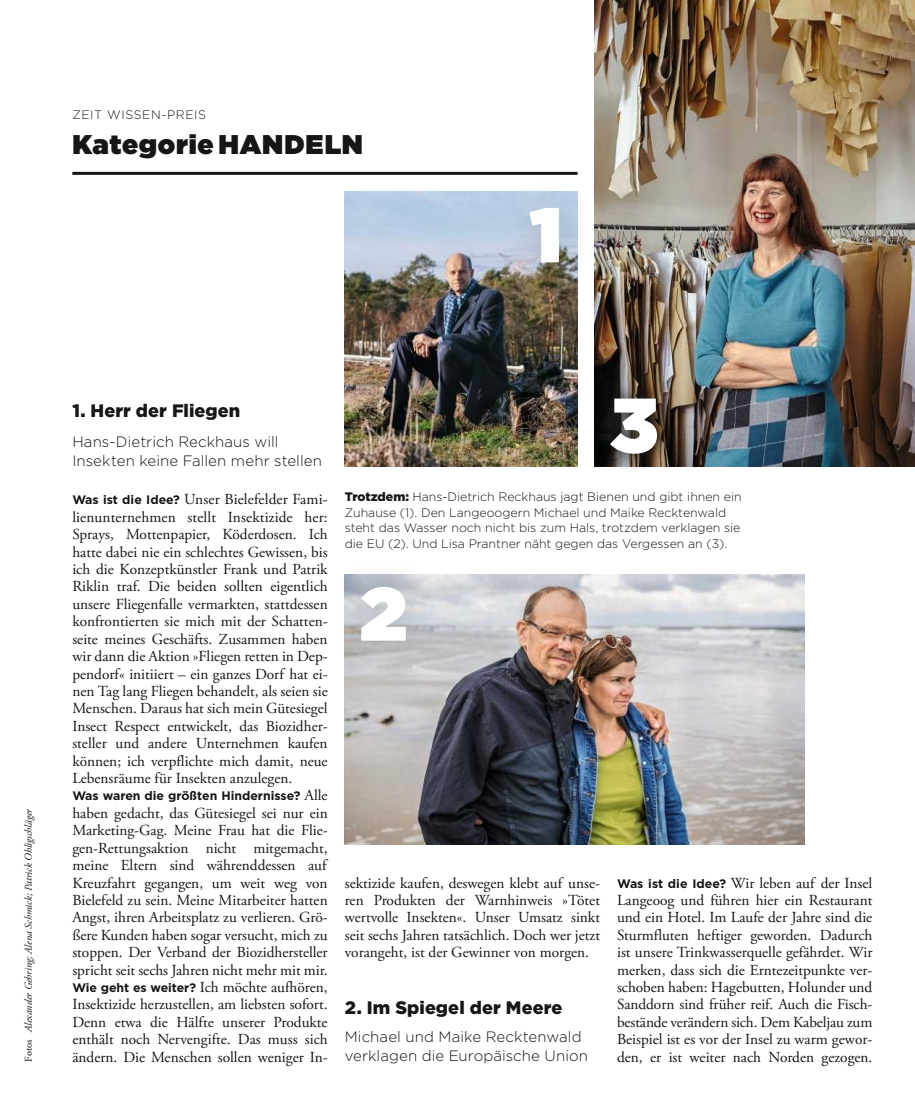
<style>
.page{position:relative;width:915px;height:1115px;background:#fff}
.page>*{position:absolute;margin:0;border:0;box-sizing:border-box;transform-origin:0 0}
.t1{font:900 77.1px "Gotham";color:#fff}
.t2{font:900 75.45px "Gotham";color:#fff}
.t3{font:900 27px "Gotham";letter-spacing:.025em;color:#151616}
.t4{font:900 18px "Gotham";letter-spacing:.01em;color:#151616}
.t5{font:15.3px/17.4px "Zeit Garamond Pro";color:#151616;text-align:justify}
.t6{font:300 15px/19.5px "Gotham";letter-spacing:.005em;color:#151616}
.t7{font:300 12.3px/15.8px "Gotham";color:#151616}
.t8{font:700 12.3px "Gotham";color:#151616}
.t9{font:300 12.3px "Gotham";letter-spacing:.05em;color:#151616}
.t10{font:italic 10.5px "Zeit Garamond Pro";color:#151616}
.s1{font-style:normal}
.s2{font-family:"Gotham";font-weight:700;font-size:12.3px}
.s3{font-family:"Zeit Garamond Pro";font-weight:400;font-size:15.3px}
.s4{font-weight:900}
</style>
<div class="page">
<img style="left:344px;top:574px;width:460px;height:269px">
<img style="left:594px;top:0;width:320px;height:466px">
<img style="left:344px;top:192px;width:233px;height:274px">
<div style="left:591px;top:378px;width:85px;height:95px;background:#151616;opacity:.75"></div>
<div style="left:327px;top:551px;width:113px;height:125px;background:#151616;opacity:.15"></div>
<div style="left:495px;top:173px;width:99px;height:124px;background:#151616;opacity:.15"></div>
<hr style="left:72px;top:172px;width:505px;height:3px;background:#151616">
<p class="t9" style="left:72px;top:106px;width:135px">ZEIT WISSEN-PREIS</p>
<h3 class="t3" style="left:72px;top:125px;width:292px">Kategorie HANDELN</h3>
<h1 class="t1" style="left:529px;top:180px;width:34px">1</h1>
<p class="t10" style="left:22px;top:1061px;width:254px;rotate:-90deg"><span class="s1">Fotos</span> Alexander Gehring; Alena Schmick; Patrick Ohligschläger</p>
<p class="t4" style="left:72px;top:398px;width:169px">1. Herr der Fliegen</p>
<h1 class="t1" style="left:610px;top:370px;width:49px">3</h1>
<p class="t6" style="left:72px;top:431px;width:251px">Hans-Dietrich Reckhaus will<br>Insekten keine Fallen mehr stellen</p>
<p class="t5" style="left:72px;top:491px;width:257px"><span class="s2">Was ist die Idee?</span> Unser Bielefelder Fami&shy;lienunternehmen stellt Insektizide her:<br>Sprays, Mottenpapier, Köderdosen. Ich hatte dabei nie ein schlechtes Gewissen, bis ich die Konzeptkünstler Frank und Patrik Riklin traf. Die beiden sollten eigentlich unsere Fliegenfalle vermarkten, stattdessen konfrontierten sie mich mit der Schatten&shy;seite meines Geschäfts. Zusammen haben wir dann die Aktion »Fliegen retten in Dep&shy;pendorf« initiiert – ein ganzes Dorf hat ei&shy;nen Tag lang Fliegen behandelt, als seien sie Menschen. Daraus hat sich mein Gütesiegel Insect Respect entwickelt, das Biozidher&shy;steller und andere Unternehmen kaufen können; ich verpflichte mich damit, neue Lebensräume für Insekten anzulegen.</p>
<p class="t8" style="left:72px;top:787px;width:257px">Was waren die größten Hindernisse? <span class="s3">Alle</span></p>
<p class="t5" style="left:72px;top:804px;width:257px">haben gedacht, das Gütesiegel sei nur ein Marketing-Gag. Meine Frau hat die Flie&shy;gen-Rettungsaktion nicht mitgemacht, meine Eltern sind währenddessen auf Kreuzfahrt gegangen, um weit weg von Bielefeld zu sein. Meine Mitarbeiter hatten Angst, ihren Arbeitsplatz zu verlieren. Grö&shy;ßere Kunden haben sogar versucht, mich zu stoppen. Der Verband der Biozidhersteller spricht seit sechs Jahren nicht mehr mit mir.<br><span class="s2">Wie geht es weiter?</span> Ich möchte aufhören, Insektizide herzustellen, am liebsten sofort.<br>Denn etwa die Hälfte unserer Produkte enthält noch Nervengifte. Das muss sich ändern. Die Menschen sollen weniger In-</p>
<p class="t7" style="left:344px;top:488px;width:398px"><span class="s4">Trotzdem:</span> Hans-Dietrich Reckhaus jagt Bienen und gibt ihnen ein Zuhause (1). Den Langeoogern Michael und Maike Recktenwald steht das Wasser noch nicht bis zum Hals, trotzdem verklagen sie die EU (2). Und Lisa Prantner näht gegen das Vergessen an (3).</p>
<h2 class="t2" style="left:360px;top:559px;width:49px">2</h2>
<p class="t5" style="left:344px;top:874px;width:257px">sektizide kaufen, deswegen klebt auf unse&shy;ren Produkten der Warnhinweis »Tötet wertvolle Insekten«. Unser Umsatz sinkt seit sechs Jahren tatsächlich. Doch wer jetzt vorangeht, ist der Gewinner von morgen.</p>
<p class="t4" style="left:344px;top:994px;width:219px">2. Im Spiegel der Meere</p>
<p class="t6" style="left:344px;top:1025px;width:245px">Michael und Maike Recktenwald verklagen die Europäische Union</p>
<p class="t5" style="left:617px;top:874px;width:257px"><span class="s2">Was ist die Idee?</span> Wir leben auf der Insel Langeoog und führen hier ein Restaurant und ein Hotel. Im Laufe der Jahre sind die Sturmfluten heftiger geworden. Dadurch ist unsere Trinkwasserquelle gefährdet. Wir merken, dass sich die Erntezeitpunkte ver&shy;schoben haben: Hagebutten, Holunder und Sanddorn sind früher reif. Auch die Fisch&shy;bestände verändern sich. Dem Kabeljau zum Beispiel ist es vor der Insel zu warm gewor&shy;den, er ist weiter nach Norden gezogen.</p>
</div>
